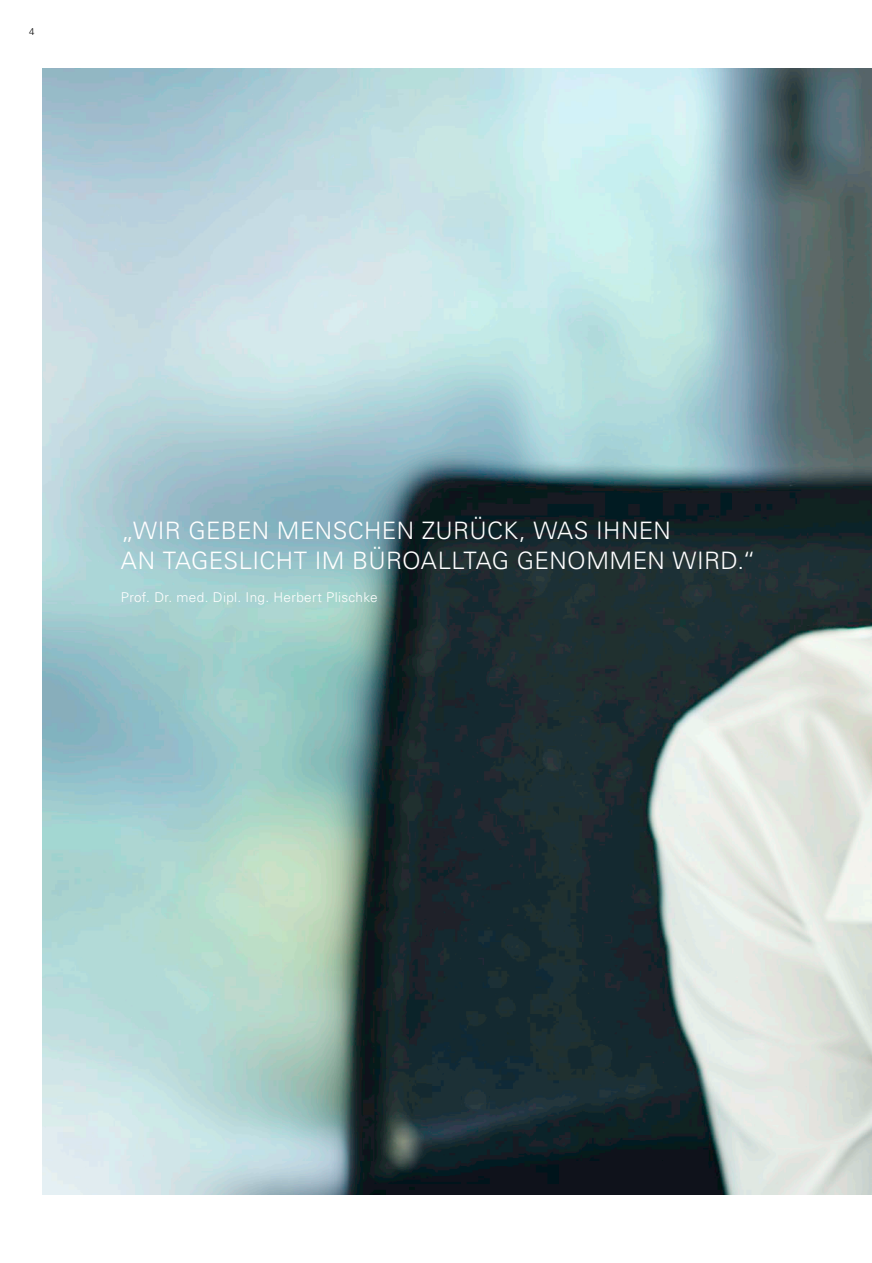
<style>
.page{position:relative;width:872px;height:1263px;background:#fff}
.page>*{position:absolute;margin:0;border:0;box-sizing:border-box;transform-origin:0 0}
.t1{font:300 24px/30px "Univers LT Std";letter-spacing:.015em;color:#fff}
.t2{font:300 13.5px "Univers LT Std";letter-spacing:.025em;color:#fff}
.t3{font:300 9.75px "Univers LT Std";color:#000}
</style>
<div class="page">
<img style="left:43px;top:68px;width:829px;height:1127px">
<p class="t3" style="left:29px;top:26px;width:7px">4</p>
<p class="t1" style="left:121px;top:516px;width:636px">„WIR GEBEN MENSCHEN ZURÜCK, WAS IHNEN<br>AN TAGESLICHT IM BÜROALLTAG GENOMMEN WIRD.“</p>
<p class="t2" style="left:121px;top:589px;width:258px">Prof. Dr. med. Dipl. Ing. Herbert Plischke</p>
</div>
